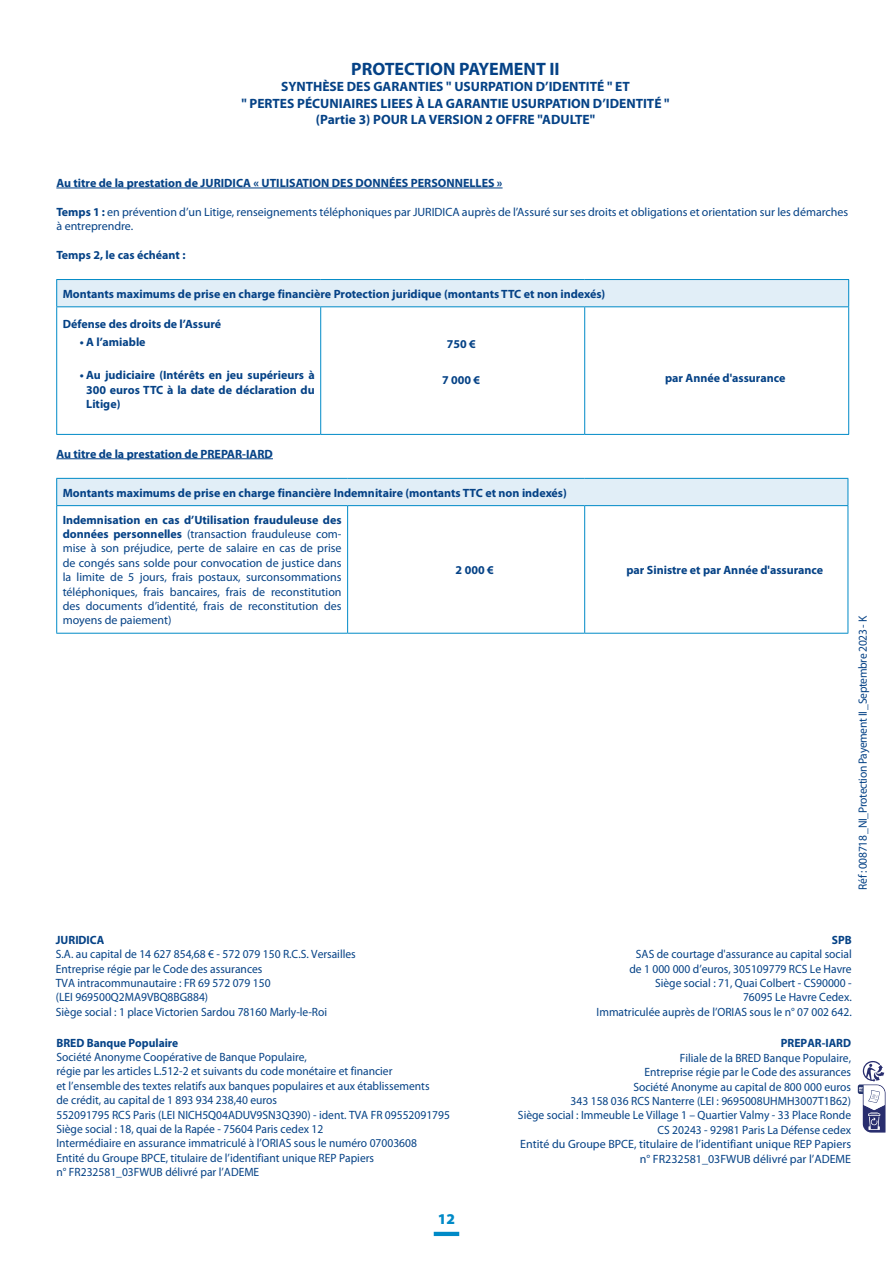
<style>
.page{position:relative;width:893px;height:1263px;background:#fff}
.page>*{position:absolute;margin:0;border:0;box-sizing:border-box;transform-origin:0 0}
.t1{font:700 18px "Myriad Pro";color:#054286}
.t2{font:900 15px "Myriad Pro";color:#008ac7}
.t3{font:700 13.5px/16.2px "Myriad Pro";color:#054286;text-align:center}
.t4{font:12px/14.4px "Myriad Pro";color:#054286;scale:.96 1}
.t5{font:12px/14.4px "Myriad Pro";color:#054286}
.t6{font:700 12px/14.4px "Myriad Pro";color:#054286;text-align:justify}
.t7{font:12px "Myriad Pro";letter-spacing:-.03em;color:#054286;scale:.96 1}
.t8{font:700 12px "Myriad Pro";color:#054286;scale:.96 1}
.s1{font-weight:700}
</style>
<div class="page">
<svg style="left:434px;top:1232px;width:25px;height:4px"></svg>
<hr style="left:56px;top:188px;width:447px;height:1px;background:#054286">
<hr style="left:56px;top:458px;width:217px;height:1px;background:#054286">
<div style="left:57px;top:280px;width:792px;height:27px;background:#e1eef7"></div>
<svg style="left:56px;top:280px;width:1px;height:26px"></svg>
<hr style="left:56px;top:279px;width:265px;height:1px;background:#008ac7">
<hr style="left:321px;top:279px;width:264px;height:1px;background:#008ac7">
<hr style="left:585px;top:279px;width:264px;height:1px;background:#008ac7">
<svg style="left:848px;top:280px;width:1px;height:26px"></svg>
<hr style="left:56px;top:307px;width:1px;height:127px;background:#008ac7">
<hr style="left:56px;top:306px;width:265px;height:1px;background:#008ac7">
<hr style="left:321px;top:306px;width:264px;height:1px;background:#008ac7">
<hr style="left:320px;top:307px;width:1px;height:127px;background:#008ac7">
<hr style="left:56px;top:434px;width:265px;height:1px;background:#008ac7">
<hr style="left:321px;top:434px;width:264px;height:1px;background:#008ac7">
<hr style="left:584px;top:307px;width:1px;height:127px;background:#008ac7">
<hr style="left:585px;top:306px;width:264px;height:1px;background:#008ac7">
<hr style="left:848px;top:307px;width:1px;height:127px;background:#008ac7">
<hr style="left:585px;top:434px;width:264px;height:1px;background:#008ac7">
<div style="left:57px;top:478px;width:791px;height:28px;background:#e1eef7"></div>
<svg style="left:56px;top:479px;width:1px;height:26px"></svg>
<hr style="left:56px;top:478px;width:292px;height:1px;background:#008ac7">
<hr style="left:348px;top:478px;width:237px;height:1px;background:#008ac7">
<hr style="left:585px;top:478px;width:263px;height:1px;background:#008ac7">
<svg style="left:848px;top:479px;width:1px;height:26px"></svg>
<hr style="left:56px;top:506px;width:1px;height:127px;background:#008ac7">
<hr style="left:56px;top:505px;width:292px;height:1px;background:#008ac7">
<hr style="left:56px;top:633px;width:292px;height:1px;background:#008ac7">
<hr style="left:347px;top:506px;width:1px;height:127px;background:#008ac7">
<hr style="left:348px;top:505px;width:237px;height:1px;background:#008ac7">
<hr style="left:585px;top:505px;width:263px;height:1px;background:#008ac7">
<hr style="left:584px;top:506px;width:1px;height:127px;background:#008ac7">
<hr style="left:848px;top:506px;width:1px;height:127px;background:#008ac7">
<hr style="left:348px;top:633px;width:237px;height:1px;background:#008ac7">
<hr style="left:585px;top:633px;width:263px;height:1px;background:#008ac7">
<svg style="left:858px;top:1061px;width:27px;height:71px"></svg>
<h1 class="t1" style="left:351px;top:59px;width:210px">PROTECTION PAYEMENT II</h1>
<p class="t3" style="left:241px;top:79px;width:430px">SYNTHÈSE DES GARANTIES " USURPATION D’IDENTITÉ " ET<br>" PERTES PÉCUNIAIRES LIEES À LA GARANTIE USURPATION D’IDENTITÉ " (Partie 3) POUR LA VERSION 2 OFFRE "ADULTE"</p>
<p class="t6" style="left:56px;top:176px;width:448px">Au titre de la prestation de JURIDICA « UTILISATION DES DONNÉES PERSONNELLES »</p>
<p class="t5" style="left:56px;top:205px;width:793px"><span class="s1">Temps 1 :</span> en prévention d’un Litige, renseignements téléphoniques par JURIDICA auprès de l’Assuré sur ses droits et obligations et orientation sur les démarches à entreprendre.</p>
<p class="t6" style="left:56px;top:248px;width:131px">Temps 2, le cas échéant :</p>
<p class="t6" style="left:63px;top:287px;width:544px">Montants maximums de prise en charge financière Protection juridique (montants TTC et non indexés)</p>
<p class="t6" style="left:63px;top:317px;width:160px">Défense des droits de l’Assuré</p>
<p class="t6" style="left:80px;top:335px;width:67px">• A l’amiable</p>
<p class="t6" style="left:86px;top:368px;width:230px;text-indent:-6px">• Au judiciaire (Intérêts en jeu supérieurs à 300 euros TTC à la date de déclaration du Litige)</p>
<p class="t6" style="left:447px;top:337px;width:31px">750 €</p>
<p class="t6" style="left:442px;top:373px;width:40px">7 000 €</p>
<p class="t6" style="left:665px;top:371px;width:122px">par Année d'assurance</p>
<p class="t6" style="left:56px;top:446px;width:218px">Au titre de la prestation de PREPAR-IARD</p>
<p class="t6" style="left:63px;top:485px;width:506px">Montants maximums de prise en charge financière Indemnitaire (montants TTC et non indexés)</p>
<p class="t5" style="left:63px;top:512px;width:280px;text-align:justify"><span class="s1">Indemnisation en cas d’Utilisation frauduleuse des données personnelles</span> (transaction frauduleuse com&shy;mise à son préjudice, perte de salaire en cas de prise de congés sans solde pour convocation de justice dans la limite de 5 jours, frais postaux, surconsommations téléphoniques, frais bancaires, frais de reconstitution des documents d’identité, frais de reconstitution des moyens de paiement)</p>
<p class="t6" style="left:456px;top:563px;width:40px">2 000 €</p>
<p class="t6" style="left:626px;top:563px;width:198px">par Sinistre et par Année d'assurance</p>
<p class="t7" style="left:856px;top:890px;width:287px;rotate:-90deg">Réf : 008718 _NI_Protection Payement II _Septembre 2023 - K</p>
<p class="t8" style="left:56px;top:933px;width:52px">JURIDICA</p>
<p class="t4" style="left:56px;top:947px;width:314px">S.A. au capital de 14 627 854,68 € - 572 079 150 R.C.S. Versailles Entreprise régie par le Code des assurances<br>TVA intracommunautaire : FR 69 572 079 150<br>(LEI 969500Q2MA9VBQ8BG884)<br>Siège social : 1 place Victorien Sardou 78160 Marly-le-Roi</p>
<p class="t8" style="left:56px;top:1036px;width:128px">BRED Banque Populaire</p>
<p class="t4" style="left:56px;top:1050px;width:411px">Société Anonyme Coopérative de Banque Populaire,<br>régie par les articles L.512-2 et suivants du code monétaire et financier<br>et l’ensemble des textes relatifs aux banques populaires et aux établissements<br>de crédit, au capital de 1 893 934 238,40 euros<br>552091795 RCS Paris (LEI NICH5Q04ADUV9SN3Q390) - ident. TVA FR 09552091795<br>Siège social : 18, quai de la Rapée - 75604 Paris cedex 12<br>Intermédiaire en assurance immatriculé à l’ORIAS sous le numéro 07003608<br>Entité du Groupe BPCE, titulaire de l’identifiant unique REP Papiers<br>n° FR232581_03FWUB délivré par l’ADEME</p>
<p class="t2" style="left:438px;top:1210px;width:19px">12</p>
<p class="t8" style="left:832px;top:933px;width:22px">SPB</p>
<p class="t4" style="left:597px;top:947px;width:267px;text-align:right">SAS de courtage d'assurance au capital social<br>de 1 000 000 d’euros, 305109779 RCS Le Havre<br>Siège social : 71, Quai Colbert - CS90000 -<br>76095 Le Havre Cedex.<br>Immatriculée auprès de l’ORIAS sous le n° 07 002 642.</p>
<p class="t8" style="left:781px;top:1037px;width:75px">PREPAR-IARD</p>
<p class="t4" style="left:518px;top:1051px;width:348px;text-align:right">Filiale de la BRED Banque Populaire,<br>Entreprise régie par le Code des assurances<br>Société Anonyme au capital de 800 000 euros<br>343 158 036 RCS Nanterre (LEI : 9695008UHMH3007T1B62)<br>Siège social : Immeuble Le Village 1 – Quartier Valmy - 33 Place Ronde CS 20243 - 92981 Paris La Défense cedex<br>Entité du Groupe BPCE, titulaire de l’identifiant unique REP Papiers n° FR232581_03FWUB délivré par l’ADEME</p>
</div>
